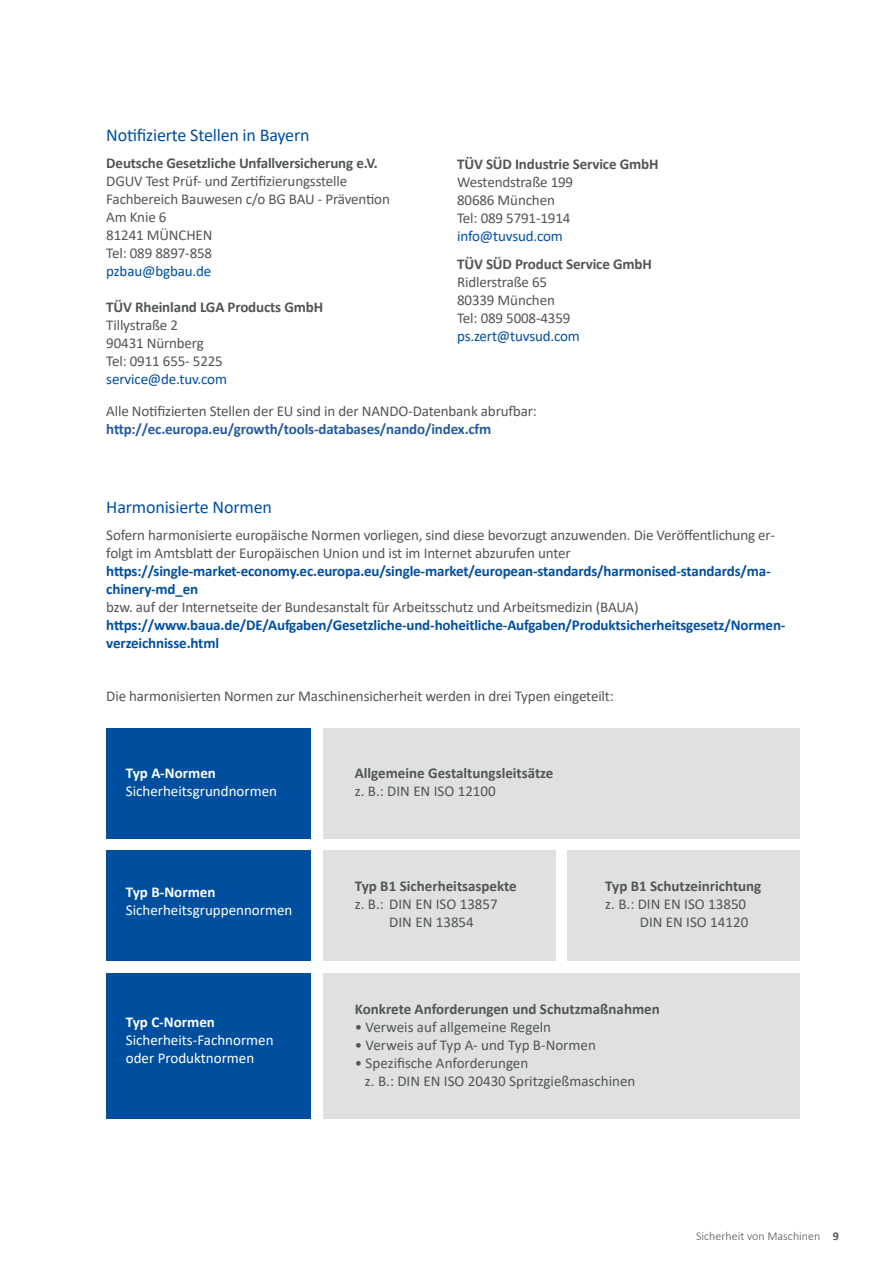
<style>
.page{position:relative;width:893px;height:1263px;background:#fff}
.page>*{position:absolute;margin:0;border:0;box-sizing:border-box;transform-origin:0 0}
.t1{font:18px "Calibri";letter-spacing:-.01em;color:#004f9f}
.t2{font:15px/18px "Calibri";letter-spacing:-.01em;color:#525556}
.t3{font:700 15px "Calibri";letter-spacing:-.01em;color:#525556}
.t4{font:700 15px/18px "Calibri";letter-spacing:-.01em;color:#004f9f}
.t5{font:15px/18px "Calibri";color:#fff}
.t6{font:15px "Calibri";letter-spacing:-.01em;color:#004f9f}
.t7{font:700 15px "Calibri";letter-spacing:-.01em;color:#275b9b}
.t8{font:700 15px "Calibri";color:#fff}
.t9{font:300 12px "Calibri";color:#525556}
.s1{font-weight:700}
</style>
<div class="page">
<div style="left:106px;top:728px;width:204px;height:110px;background:#004f9f"></div>
<div style="left:106px;top:851px;width:204px;height:110px;background:#004f9f"></div>
<div style="left:323px;top:728px;width:476px;height:110px;background:#dfe0e1"></div>
<div style="left:106px;top:973px;width:204px;height:145px;background:#004f9f"></div>
<div style="left:323px;top:851px;width:232px;height:110px;background:#dfe0e1"></div>
<div style="left:323px;top:973px;width:476px;height:145px;background:#dfe0e1"></div>
<div style="left:567px;top:851px;width:232px;height:110px;background:#dfe0e1"></div>
<p class="t1" style="left:106px;top:123px;width:205px">Notifizierte Stellen in Bayern</p>
<p class="t3" style="left:106px;top:152px;width:273px">Deutsche Gesetzliche Unfallversicherung e.V.</p>
<p class="t2" style="left:106px;top:171px;width:285px">DGUV Test Prüf- und Zertifizierungsstelle<br>Fachbereich Bauwesen c/o BG BAU - Prävention<br>Am Knie 6<br>81241 MÜNCHEN<br>Tel: 089 8897-858</p>
<p class="t6" style="left:106px;top:260px;width:106px">pzbau@bgbau.de</p>
<p class="t3" style="left:106px;top:296px;width:218px">TÜV Rheinland LGA Products GmbH</p>
<p class="t2" style="left:106px;top:315px;width:118px">Tillystraße 2<br>90431 Nürnberg<br>Tel: 0911 655- 5225</p>
<p class="t6" style="left:106px;top:368px;width:122px">service@de.tuv.com</p>
<p class="t3" style="left:457px;top:153px;width:203px">TÜV SÜD Industrie Service GmbH</p>
<p class="t2" style="left:457px;top:172px;width:118px">Westendstraße 199<br>80686 München<br>Tel: 089 5791-1914</p>
<p class="t6" style="left:457px;top:225px;width:107px">info@tuvsud.com</p>
<p class="t3" style="left:457px;top:254px;width:196px">TÜV SÜD Product Service GmbH</p>
<p class="t2" style="left:457px;top:273px;width:115px">Ridlerstraße 65<br>80339 München<br>Tel: 089 5008-4359</p>
<p class="t6" style="left:457px;top:326px;width:124px">ps.zert@tuvsud.com</p>
<p class="t2" style="left:106px;top:402px;width:432px">Alle Notifizierten Stellen der EU sind in der NANDO-Datenbank abrufbar:</p>
<p class="t7" style="left:106px;top:418px;width:387px">http://ec.europa.eu/growth/tools-databases/nando/index.cfm</p>
<p class="t1" style="left:106px;top:495px;width:167px">Harmonisierte Normen</p>
<p class="t2" style="left:106px;top:526px;width:670px">Sofern harmonisierte europäische Normen vorliegen, sind diese bevorzugt anzuwenden. Die Veröffentlichung er&shy;folgt im Amtsblatt der Europäischen Union und ist im Internet abzurufen unter</p>
<p class="t4" style="left:106px;top:562px;width:666px">https://single-market-economy.ec.europa.eu/single-market/european-standards/harmonised-standards/ma&shy;chinery-md_en</p>
<p class="t2" style="left:106px;top:598px;width:534px">bzw. auf der Internetseite der Bundesanstalt für Arbeitsschutz und Arbeitsmedizin (BAUA)</p>
<p class="t4" style="left:106px;top:616px;width:681px">https://www.baua.de/DE/Aufgaben/Gesetzliche-und-hoheitliche-Aufgaben/Produktsicherheitsgesetz/Normen&shy;verzeichnisse.html</p>
<p class="t2" style="left:106px;top:687px;width:509px">Die harmonisierten Normen zur Maschinensicherheit werden in drei Typen eingeteilt:</p>
<p class="t8" style="left:126px;top:762px;width:92px">Typ A-Normen</p>
<p class="t5" style="left:126px;top:781px;width:153px">Sicherheitsgrundnormen</p>
<p class="t8" style="left:126px;top:881px;width:91px">Typ B-Normen</p>
<p class="t5" style="left:126px;top:901px;width:168px">Sicherheitsgruppennormen</p>
<p class="t8" style="left:126px;top:1011px;width:91px">Typ C-Normen</p>
<p class="t5" style="left:126px;top:1030px;width:149px">Sicherheits-Fachnormen oder Produktnormen</p>
<p class="t3" style="left:355px;top:762px;width:200px">Allgemeine Gestaltungsleitsätze</p>
<p class="t2" style="left:355px;top:781px;width:142px">z. B.: DIN EN ISO 12100</p>
<p class="t3" style="left:355px;top:876px;width:164px">Typ B1 Sicherheitsaspekte</p>
<p class="t2" style="left:389px;top:895px;width:110px;text-indent:-34px">z. B.: DIN EN ISO 13857<br>DIN EN 13854</p>
<p class="t3" style="left:605px;top:876px;width:158px">Typ B1 Schutzeinrichtung</p>
<p class="t2" style="left:605px;top:895px;width:144px;text-align:right">z. B.: DIN EN ISO 13850<br>DIN EN ISO 14120</p>
<p class="t3" style="left:355px;top:998px;width:307px">Konkrete Anforderungen und Schutzmaßnahmen</p>
<p class="t2" style="left:355px;top:1018px;width:198px">• Verweis auf allgemeine Regeln</p>
<p class="t2" style="left:355px;top:1036px;width:243px">• Verweis auf Typ A- und Typ B-Normen</p>
<p class="t2" style="left:365px;top:1054px;width:272px;text-indent:-10px">• Spezifische Anforderungen<br>z. B.: DIN EN ISO 20430 Spritzgießmaschinen</p>
<p class="t9" style="left:696px;top:1229px;width:144px">Sicherheit von Maschinen <span class="s1">9</span></p>
</div>
